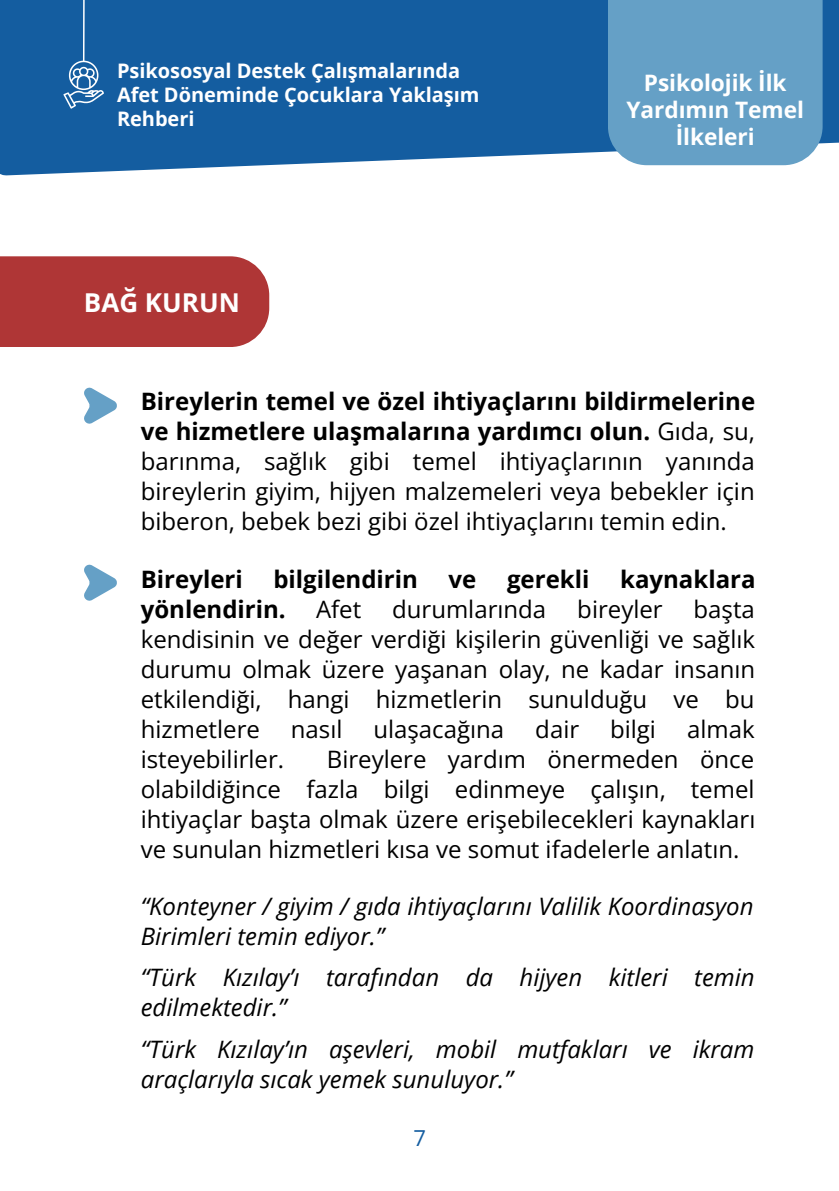
<style>
.page{position:relative;width:839px;height:1191px;background:#fff}
.page>*{position:absolute;margin:0;border:0;box-sizing:border-box;transform-origin:0 0}
.t1{font:700 26px "Open Sans";color:#fff}
.t2{font:24px/30px "Open Sans";color:#000;text-align:justify}
.t3{font:italic 24px/30px "Open Sans";color:#000}
.t4{font:700 24px "Open Sans";color:#000}
.t5{font:700 22.6px/27px "Open Sans";letter-spacing:-.005em;color:#fff;text-align:center}
.t6{font:22px "Open Sans";color:#145da0}
.t7{font:700 20px/24px "Open Sans";letter-spacing:-.005em;color:#fff}
.s1{font-weight:700}
</style>
<div class="page">
<svg style="left:0;top:0;width:838px;height:176px;background:#2a6ca8"></svg>
<hr style="left:83px;top:0;width:2px;height:62px;background:#fff">
<svg style="left:63px;top:61px;width:41px;height:48px;background:#4c84b6"></svg>
<div style="left:608px;top:0;width:214px;height:165px;background:#65a0c6"></div>
<div style="left:0;top:256px;width:269px;height:91px;background:#af3636"></div>
<svg style="left:84px;top:388px;width:33px;height:36px"></svg>
<svg style="left:84px;top:565px;width:33px;height:36px"></svg>
<p class="t7" style="left:117px;top:58px;width:364px">Psikososyal Destek Çalışmalarında<br>Afet Döneminde Çocuklara Yaklaşım<br>Rehberi</p>
<p class="t1" style="left:84px;top:284px;width:157px">BAĞ KURUN</p>
<p class="t5" style="left:626px;top:69px;width:179px">Psikolojik İlk<br>Yardımın Temel<br>İlkeleri</p>
<p class="t2" style="left:141px;top:386px;width:616px"><span class="s1">Bireylerin temel ve özel ihtiyaçlarını bildirmelerine ve hizmetlere ulaşmalarına yardımcı olun.</span> Gıda, su, barınma, sağlık gibi temel ihtiyaçlarının yanında bireylerin giyim, hijyen malzemeleri veya bebekler için biberon, bebek bezi gibi özel ihtiyaçlarını temin edin.</p>
<p class="t4" style="left:141px;top:562px;width:103px">Bireyleri</p>
<p class="t4" style="left:273px;top:562px;width:146px">bilgilendirin</p>
<p class="t4" style="left:448px;top:562px;width:29px">ve</p>
<p class="t4" style="left:507px;top:562px;width:84px">gerekli</p>
<p class="t4" style="left:620px;top:562px;width:137px">kaynaklara</p>
<p class="t4" style="left:141px;top:592px;width:146px">yönlendirin.</p>
<p class="t2" style="left:316px;top:593px;width:47px">Afet</p>
<p class="t2" style="left:392px;top:593px;width:156px">durumlarında</p>
<p class="t2" style="left:577px;top:593px;width:87px">bireyler</p>
<p class="t2" style="left:141px;top:593px;width:616px;text-indent:552px">başta kendisinin ve değer verdiği kişilerin güvenliği ve sağlık durumu olmak üzere yaşanan olay, ne kadar insanın etkilendiği, hangi hizmetlerin sunulduğu ve bu hizmetlere</p>
<p class="t2" style="left:291px;top:713px;width:53px">nasıl</p>
<p class="t2" style="left:373px;top:713px;width:132px">ulaşacağına</p>
<p class="t2" style="left:535px;top:713px;width:45px">dair</p>
<p class="t2" style="left:610px;top:713px;width:47px">bilgi</p>
<p class="t2" style="left:687px;top:713px;width:69px">almak</p>
<p class="t2" style="left:141px;top:743px;width:616px;text-indent:186px">Bireylere yardım önermeden önce olabildiğince fazla bilgi edinmeye çalışın, temel ihtiyaçlar başta olmak üzere erişebilecekleri kaynakları ve sunulan hizmetleri kısa ve somut ifadelerle anlatın.</p>
<p class="t3" style="left:141px;top:890px;width:614px">“Konteyner / giyim / gıda ihtiyaçlarını Valilik Koordinasyon<br>Birimleri temin ediyor.”</p>
<p class="t3" style="left:141px;top:962px;width:615px">“Türk Kızılay’ı tarafından da hijyen kitleri temin edilmektedir.”</p>
<p class="t3" style="left:141px;top:1034px;width:615px">“Türk Kızılay’ın aşevleri, mobil mutfakları ve ikram araçlarıyla sıcak yemek sunuluyor.”</p>
<p class="t6" style="left:413px;top:1123px;width:14px">7</p>
<p class="t2" style="left:141px;top:743px;width:145px">isteyebilirler.</p>
</div>
